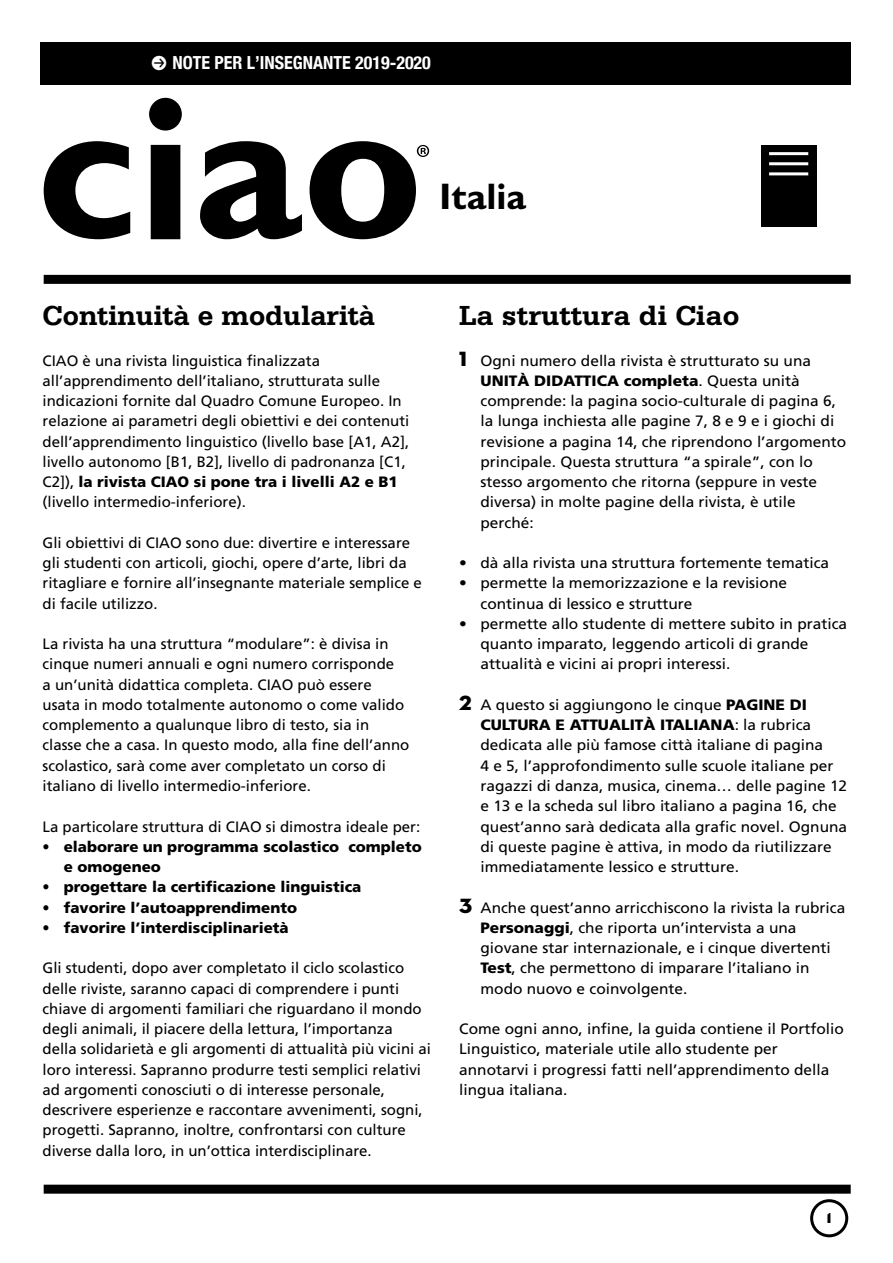
<style>
.page{position:relative;width:893px;height:1263px;background:#fff}
.page>*{position:absolute;margin:0;border:0;box-sizing:border-box;transform-origin:0 0}
.t1{font:700 37.05px "Gill Sans";color:#000}
.t2{font:500 27px "Serifa BQ";color:#000}
.t3{font:700 condensed 18px "Helvetica Neue";color:#fff}
.t4{font:15px/20.2px "Frutiger";color:#000}
.t5{font:900 15px/20.2px "Frutiger";color:#000}
.t6{font:15px "Knockout HTF54 Sumo";color:#000}
.s1{font-family:"Button Bonus Circle Negative";font-weight:400;font-stretch:normal}
.s2{font-weight:900}
.s3{font-weight:400}
.s4{font-family:"Neutra Disp Titling";font-size:21px}
</style>
<div class="page">
<div style="left:810px;top:1199px;width:38px;height:38px;border:3px solid #000;border-radius:50%"></div>
<div style="left:41px;top:43px;width:810px;height:42px;background:#000"></div>
<svg style="left:44px;top:141px;width:86px;height:98px"></svg>
<svg style="left:149px;top:98px;width:33px;height:141px"></svg>
<svg style="left:200px;top:141px;width:102px;height:98px"></svg>
<svg style="left:310px;top:141px;width:119px;height:98px"></svg>
<div style="left:761px;top:145px;width:56px;height:81px;background:#000"></div>
<hr style="left:769px;top:152px;width:39px;height:3px;background:#fff">
<hr style="left:769px;top:162px;width:39px;height:3px;background:#fff">
<hr style="left:769px;top:172px;width:39px;height:3px;background:#fff">
<div style="left:44px;top:275px;width:807px;height:9px;background:#000"></div>
<div style="left:44px;top:1185px;width:807px;height:9px;background:#000"></div>
<p class="t3" style="left:150px;top:48px;width:282px"><span class="s1">P</span> NOTE PER L’INSEGNANTE 2019-2020</p>
<h1 class="t1" style="left:439px;top:175px;width:88px">Italia</h1>
<h2 class="t2" style="left:43px;top:299px;width:334px">Continuità e modularità</h2>
<p class="t4" style="left:43px;top:350px;width:368px">CIAO è una rivista linguistica finalizzata all’apprendimento dell’italiano, strutturata sulle indicazioni fornite dal Quadro Comune Europeo. In relazione ai parametri degli obiettivi e dei contenuti dell’apprendimento linguistico (livello base [A1, A2], livello autonomo [B1, B2], livello di padronanza [C1, C2]), <span class="s2">la rivista CIAO si pone tra i livelli A2 e B1 </span>(livello intermedio-inferiore).</p>
<p class="t4" style="left:43px;top:532px;width:381px">Gli obiettivi di CIAO sono due: divertire e interessare gli studenti con articoli, giochi, opere d’arte, libri da ritagliare e fornire all’insegnante materiale semplice e di facile utilizzo.</p>
<p class="t4" style="left:43px;top:634px;width:368px">La rivista ha una struttura “modulare”: è divisa in cinque numeri annuali e ogni numero corrisponde<br>a un’unità didattica completa. CIAO può essere usata in modo totalmente autonomo o come valido complemento a qualunque libro di testo, sia in classe che a casa. In questo modo, alla fine dell’anno scolastico, sarà come aver completato un corso di italiano di livello intermedio-inferiore.</p>
<p class="t4" style="left:43px;top:816px;width:379px">La particolare struttura di CIAO si dimostra ideale per:</p>
<p class="t5" style="left:64px;top:836px;width:360px;text-indent:-21px"><span class="s3">•</span> elaborare un programma scolastico completo e omogeneo</p>
<p class="t5" style="left:43px;top:877px;width:320px"><span class="s3">•</span> progettare la certificazione linguistica</p>
<p class="t5" style="left:43px;top:897px;width:256px"><span class="s3">•</span> favorire l’autoapprendimento</p>
<p class="t5" style="left:43px;top:917px;width:248px"><span class="s3">•</span> favorire l’interdisciplinarietà</p>
<p class="t4" style="left:43px;top:958px;width:390px">Gli studenti, dopo aver completato il ciclo scolastico delle riviste, saranno capaci di comprendere i punti chiave di argomenti familiari che riguardano il mondo degli animali, il piacere della lettura, l’importanza<br>della solidarietà e gli argomenti di attualità più vicini ai loro interessi. Sapranno produrre testi semplici relativi ad argomenti conosciuti o di interesse personale, descrivere esperienze e raccontare avvenimenti, sogni, progetti. Sapranno, inoltre, confrontarsi con culture diverse dalla loro, in un’ottica interdisciplinare.</p>
<h2 class="t2" style="left:459px;top:299px;width:282px">La struttura di Ciao</h2>
<p class="t4" style="left:480px;top:350px;width:367px;text-indent:-21px"><span class="s4">1</span> Ogni numero della rivista è strutturato su una <span class="s2">UNITÀ DIDATTICA completa</span>. Questa unità comprende: la pagina socio-culturale di pagina 6, la lunga inchiesta alle pagine 7, 8 e 9 e i giochi di revisione a pagina 14, che riprendono l’argomento principale. Questa struttura “a spirale”, con lo stesso argomento che ritorna (seppure in veste diversa) in molte pagine della rivista, è utile perché:</p>
<p class="t4" style="left:459px;top:553px;width:371px">• dà alla rivista una struttura fortemente tematica</p>
<p class="t4" style="left:480px;top:573px;width:308px;text-indent:-21px">• permette la memorizzazione e la revisione continua di lessico e strutture</p>
<p class="t4" style="left:480px;top:613px;width:368px;text-indent:-21px">• permette allo studente di mettere subito in pratica quanto imparato, leggendo articoli di grande attualità e vicini ai propri interessi.</p>
<p class="t4" style="left:480px;top:694px;width:368px;text-indent:-21px"><span class="s4">2</span> A questo si aggiungono le cinque <span class="s2">PAGINE DI CULTURA E ATTUALITÀ ITALIANA</span>: la rubrica dedicata alle più famose città italiane di pagina<br>4 e 5, l’approfondimento sulle scuole italiane per ragazzi di danza, musica, cinema… delle pagine 12 e 13 e la scheda sul libro italiano a pagina 16, che quest’anno sarà dedicata alla grafic novel. Ognuna di queste pagine è attiva, in modo da riutilizzare immediatamente lessico e strutture.</p>
<p class="t4" style="left:480px;top:897px;width:366px;text-indent:-21px"><span class="s4">3</span> Anche quest’anno arricchiscono la rivista la rubrica <span class="s2">Personaggi</span>, che riporta un’intervista a una giovane star internazionale, e i cinque divertenti <span class="s2">Test</span>, che permettono di imparare l’italiano in modo nuovo e coinvolgente.</p>
<p class="t4" style="left:459px;top:1018px;width:386px">Come ogni anno, infine, la guida contiene il Portfolio Linguistico, materiale utile allo studente per annotarvi i progressi fatti nell’apprendimento della lingua italiana.</p>
<p class="t6" style="left:826px;top:1209px;width:7px">1</p>
</div>
